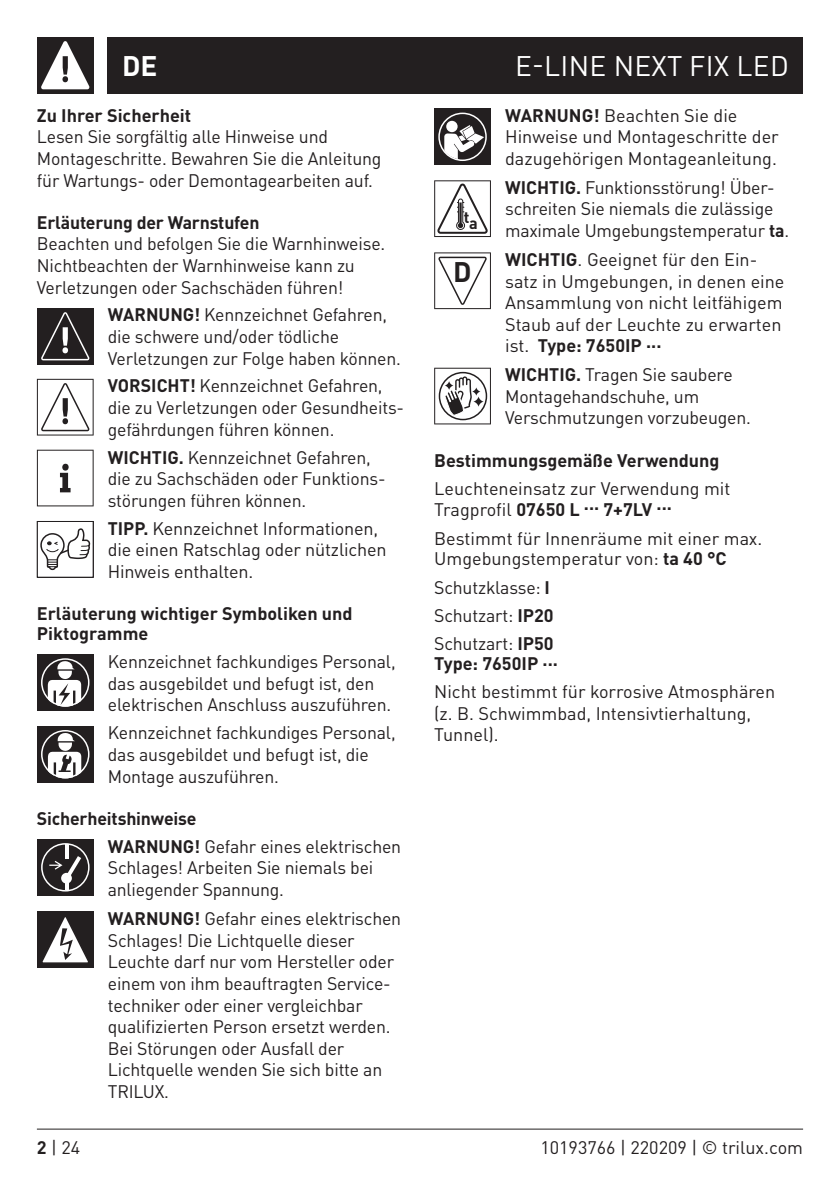
<style>
.page{position:relative;width:840px;height:1191px;background:#fff}
.page>*{position:absolute;margin:0;border:0;box-sizing:border-box;transform-origin:0 0}
.t1{font:28px "DIN Pro";letter-spacing:.01em;color:#fff}
.t2{font:700 28px "DIN Pro";color:#fff}
.t3{font:700 28px "DIN Pro";color:#231f20}
.t4{font:18px/21.6px "DIN Pro";letter-spacing:-.01em;color:#231f20}
.t5{font:700 18px/20px "DIN Pro";color:#231f20}
.t6{font:700 16.2px "DIN Pro";color:#231f20}
.s1{font-weight:700}
.s2{font-weight:400}
</style>
<div class="page">
<div style="left:108px;top:37px;width:694px;height:57px;background:#231f20"></div>
<hr style="left:37px;top:1128px;width:765px;height:1px;background:#231f20">
<div style="left:37px;top:37px;width:57px;height:57px;background:#231f20"></div>
<svg style="left:41px;top:41px;width:48px;height:48px"></svg>
<div style="left:37px;top:654px;width:57px;height:57px;background:#231f20"></div>
<svg style="left:41px;top:658px;width:48px;height:48px"></svg>
<div style="left:37px;top:726px;width:57px;height:56px;background:#231f20"></div>
<svg style="left:41px;top:730px;width:48px;height:48px"></svg>
<div style="left:37px;top:839px;width:57px;height:56px;background:#231f20"></div>
<svg style="left:41px;top:843px;width:48px;height:48px"></svg>
<div style="left:37px;top:308px;width:57px;height:57px;background:#231f20"></div>
<svg style="left:41px;top:312px;width:48px;height:48px"></svg>
<svg style="left:37px;top:379px;width:57px;height:56px"></svg>
<svg style="left:37px;top:450px;width:57px;height:56px"></svg>
<svg style="left:37px;top:521px;width:57px;height:56px"></svg>
<div style="left:37px;top:911px;width:57px;height:57px;background:#231f20"></div>
<svg style="left:42px;top:917px;width:46px;height:46px"></svg>
<svg style="left:434px;top:368px;width:56px;height:56px"></svg>
<svg style="left:434px;top:252px;width:56px;height:57px"></svg>
<svg style="left:434px;top:180px;width:56px;height:57px"></svg>
<div style="left:434px;top:108px;width:56px;height:57px;background:#231f20"></div>
<svg style="left:438px;top:113px;width:48px;height:48px"></svg>
<h1 class="t2" style="left:122px;top:44px;width:37px">DE</h1>
<p class="t5" style="left:37px;top:104px;width:156px">Zu Ihrer Sicherheit</p>
<p class="t4" style="left:37px;top:125px;width:346px">Lesen Sie sorgfältig alle Hinweise und<br>Montageschritte. Bewahren Sie die Anleitung für Wartungs- oder Demontagearbeiten auf.</p>
<p class="t5" style="left:37px;top:211px;width:224px">Erläuterung der Warnstufen</p>
<p class="t4" style="left:37px;top:232px;width:350px">Beachten und befolgen Sie die Warnhinweise.<br>Nichtbeachten der Warnhinweise kann zu<br>Verletzungen oder Sachschäden führen!</p>
<p class="t4" style="left:108px;top:303px;width:294px"><span class="s1">WARNUNG!</span> Kennzeichnet Gefahren, die schwere und/oder tödliche<br>Verletzungen zur Folge haben können.</p>
<p class="t4" style="left:108px;top:374px;width:298px"><span class="s1">VORSICHT!</span> Kennzeichnet Gefahren, die zu Verletzungen oder Gesundheits&shy;gefährdungen führen können.</p>
<p class="t4" style="left:108px;top:445px;width:279px"><span class="s1">WICHTIG.</span> Kennzeichnet Gefahren, die zu Sachschäden oder Funktions&shy;störungen führen können.</p>
<p class="t4" style="left:108px;top:516px;width:280px"><span class="s1">TIPP.</span> Kennzeichnet Informationen, die einen Ratschlag oder nützlichen<br>Hinweis enthalten.</p>
<p class="t5" style="left:37px;top:602px;width:317px">Erläuterung wichtiger Symboliken und<br>Piktogramme</p>
<p class="t4" style="left:108px;top:649px;width:289px">Kennzeichnet fachkundiges Personal, das ausgebildet und befugt ist, den elektrischen Anschluss auszuführen.</p>
<p class="t4" style="left:108px;top:721px;width:289px">Kennzeichnet fachkundiges Personal, das ausgebildet und befugt ist, die<br>Montage auszuführen.</p>
<p class="t5" style="left:108px;top:803px;width:295px;line-height:28px;text-indent:-71px">Sicherheitshinweise<br>WARNUNG! <span class="s2">Gefahr eines elektrischen</span></p>
<p class="t4" style="left:108px;top:855px;width:267px">Schlages! Arbeiten Sie niemals bei anliegender Spannung.</p>
<p class="t4" style="left:108px;top:906px;width:295px"><span class="s1">WARNUNG!</span> Gefahr eines elektrischen<br>Schlages! Die Lichtquelle dieser<br>Leuchte darf nur vom Hersteller oder einem von ihm beauftragten Service&shy;techniker oder einer vergleichbar qualifizierten Person ersetzt werden.<br>Bei Störungen oder Ausfall der<br>Lichtquelle wenden Sie sich bitte an<br>TRILUX.</p>
<h1 class="t1" style="left:515px;top:44px;width:275px">E-LINE NEXT FIX LED</h1>
<p class="t6" style="left:463px;top:208px;width:15px">ta</p>
<h1 class="t3" style="left:453px;top:250px;width:20px">D</h1>
<p class="t4" style="left:505px;top:103px;width:275px"><span class="s1">WARNUNG!</span> Beachten Sie die<br>Hinweise und Montageschritte der dazugehörigen Montageanleitung.</p>
<p class="t4" style="left:505px;top:175px;width:285px"><span class="s1">WICHTIG.</span> Funktionsstörung! Über&shy;schreiten Sie niemals die zulässige maximale Umgebungstemperatur <span class="s1">ta</span>.</p>
<p class="t4" style="left:505px;top:247px;width:281px"><span class="s1">WICHTIG</span>. Geeignet für den Ein&shy;satz in Umgebungen, in denen eine<br>Ansammlung von nicht leitfähigem<br>Staub auf der Leuchte zu erwarten ist.</p>
<p class="t5" style="left:537px;top:334px;width:125px">Type: 7650IP ...</p>
<p class="t4" style="left:505px;top:363px;width:247px"><span class="s1">WICHTIG.</span> Tragen Sie saubere<br>Montagehandschuhe, um<br>Verschmutzungen vorzubeugen.</p>
<p class="t5" style="left:434px;top:449px;width:287px">Bestimmungsgemäße Verwendung</p>
<p class="t4" style="left:434px;top:476px;width:298px">Leuchteneinsatz zur Verwendung mit<br>Tragprofil <span class="s1">07650 L </span><sup>...</sup> <span class="s1">7+7LV </span><sup>...</sup></p>
<p class="t4" style="left:434px;top:527px;width:329px;line-height:20px">Bestimmt für Innenräume mit einer max.<br>Umgebungstemperatur von: <span class="s1">ta 40 °C</span></p>
<p class="t4" style="left:434px;top:572px;width:121px;line-height:28.2px">Schutzklasse: <span class="s1">I<br></span>Schutzart: <span class="s1">IP20</span></p>
<p class="t4" style="left:434px;top:631px;width:121px">Schutzart: <span class="s1">IP50</span></p>
<p class="t5" style="left:434px;top:652px;width:125px">Type: 7650IP ...</p>
<p class="t4" style="left:434px;top:679px;width:342px">Nicht bestimmt für korrosive Atmosphären (z. B. Schwimmbad, Intensivtierhaltung,<br>Tunnel).</p>
<p class="t4" style="left:37px;top:1135px;width:45px"><span class="s1">2</span> | 24</p>
<p class="t4" style="left:540px;top:1135px;width:264px">10193766 | 220209 | © trilux.com</p>
</div>
